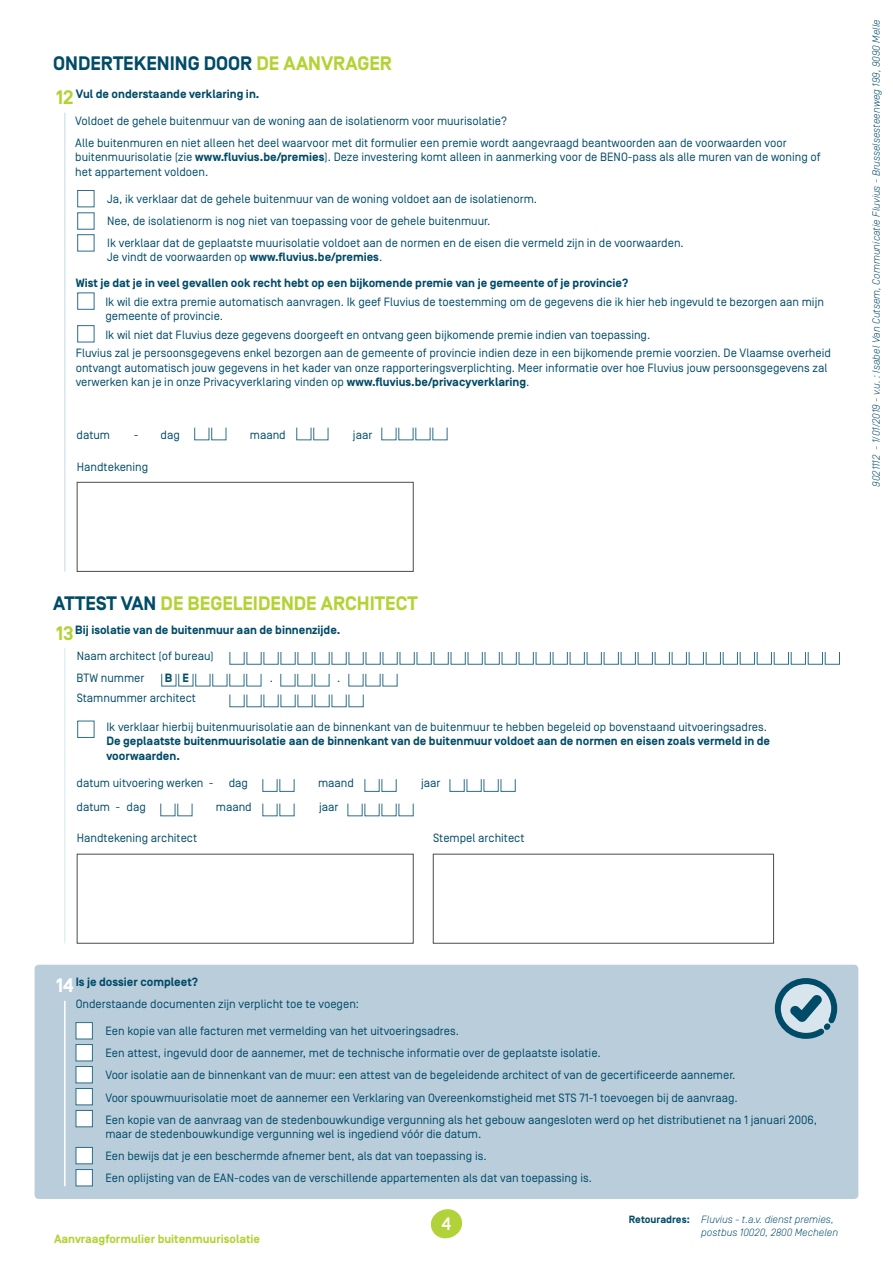
<style>
.page{position:relative;width:893px;height:1263px;background:#fff}
.page>*{position:absolute;margin:0;border:0;box-sizing:border-box;transform-origin:0 0}
.t1{font:700 19.5px "Simplon Norm";color:#b3d234}
.t2{font:700 19.5px "Simplon Norm";color:#004b68}
.t3{font:700 19.5px "Simplon Norm";color:#fff}
.t4{font:500 18px "Simplon Norm";color:#fff}
.t5{font:12px/22px "Simplon Norm";color:#004b68}
.t6{font:700 12px/14.4px "Simplon Norm";color:#004b68}
.t7{font:700 12px "Simplon Norm";color:#b3d234}
.t8{font:italic 300 10.5px/12.6px "Simplon Norm";color:#004b68}
.s1{color:#b3d234}
.s2{font-weight:700}
.s3{color:#004b68}
.s4{font-weight:700;font-style:normal}
</style>
<div class="page">
<svg style="left:431px;top:1209px;width:31px;height:29px"></svg>
<hr style="left:64px;top:113px;width:2px;height:459px;background:#d9e5ec">
<div style="left:230px;top:694px;width:14px;height:13px;background:#fff;border:1px solid #2d6e8a"></div>
<div style="left:247px;top:694px;width:14px;height:13px;background:#fff;border:1px solid #2d6e8a"></div>
<div style="left:264px;top:694px;width:14px;height:13px;background:#fff;border:1px solid #2d6e8a"></div>
<div style="left:281px;top:694px;width:14px;height:13px;background:#fff;border:1px solid #2d6e8a"></div>
<div style="left:298px;top:694px;width:14px;height:13px;background:#fff;border:1px solid #2d6e8a"></div>
<div style="left:315px;top:694px;width:14px;height:13px;background:#fff;border:1px solid #2d6e8a"></div>
<div style="left:332px;top:694px;width:14px;height:13px;background:#fff;border:1px solid #2d6e8a"></div>
<div style="left:349px;top:694px;width:14px;height:13px;background:#fff;border:1px solid #2d6e8a"></div>
<div style="left:77px;top:721px;width:17px;height:17px;background:#fff;border:1px solid #2d6e8a"></div>
<div style="left:263px;top:779px;width:14px;height:13px;border:1px solid #2d6e8a"></div>
<div style="left:280px;top:779px;width:14px;height:13px;border:1px solid #2d6e8a"></div>
<div style="left:365px;top:779px;width:14px;height:13px;border:1px solid #2d6e8a"></div>
<div style="left:382px;top:779px;width:14px;height:13px;border:1px solid #2d6e8a"></div>
<div style="left:484px;top:779px;width:14px;height:13px;border:1px solid #2d6e8a"></div>
<div style="left:501px;top:779px;width:14px;height:13px;border:1px solid #2d6e8a"></div>
<div style="left:450px;top:779px;width:14px;height:13px;border:1px solid #2d6e8a"></div>
<div style="left:467px;top:779px;width:14px;height:13px;border:1px solid #2d6e8a"></div>
<hr style="left:64px;top:648px;width:2px;height:295px;background:#e4eff0">
<div style="left:35px;top:965px;width:823px;height:234px;background:#bacddb;border-radius:4px"></div>
<hr style="left:64px;top:1001px;width:2px;height:185px;background:#fff">
<div style="left:75px;top:1022px;width:18px;height:17px;background:#fff;border:1px solid #2d6e8a"></div>
<div style="left:75px;top:1044px;width:18px;height:17px;background:#fff;border:1px solid #2d6e8a"></div>
<div style="left:75px;top:1110px;width:18px;height:17px;background:#fff;border:1px solid #2d6e8a"></div>
<div style="left:75px;top:1147px;width:18px;height:17px;background:#fff;border:1px solid #2d6e8a"></div>
<div style="left:75px;top:1169px;width:18px;height:17px;background:#fff;border:1px solid #2d6e8a"></div>
<svg style="left:774px;top:978px;width:64px;height:61px"></svg>
<div style="left:75px;top:1066px;width:18px;height:17px;background:#fff;border:1px solid #2d6e8a"></div>
<div style="left:75px;top:1088px;width:18px;height:17px;background:#fff;border:1px solid #2d6e8a"></div>
<div style="left:77px;top:482px;width:336px;height:90px;background:#fff;border:1px solid #4b4c4d"></div>
<div style="left:77px;top:293px;width:17px;height:17px;background:#fff;border:1px solid #2d6e8a"></div>
<div style="left:77px;top:325px;width:17px;height:17px;background:#fff;border:1px solid #2d6e8a"></div>
<div style="left:77px;top:190px;width:17px;height:17px;background:#fff;border:1px solid #2d6e8a"></div>
<div style="left:77px;top:234px;width:17px;height:17px;background:#fff;border:1px solid #2d6e8a"></div>
<h1 class="t2" style="left:53px;top:52px;width:340px">ONDERTEKENING DOOR <span class="s1">DE AANVRAGER</span></h1>
<p class="t6" style="left:76px;top:87px;width:185px">Vul de onderstaande verklaring in.</p>
<h1 class="t1" style="left:56px;top:87px;width:19px">12</h1>
<p class="t5" style="left:75px;top:110px;width:713px">Voldoet de gehele buitenmuur van de woning aan de isolatienorm voor muurisolatie?<br>Alle buitenmuren en niet alleen het deel waarvoor met dit formulier een premie wordt aangevraagd beantwoorden aan de voorwaarden voor</p>
<p class="t5" style="left:75px;top:150px;width:747px;line-height:14.4px">buitenmuurisolatie (zie <span class="s2">www.fluvius.be/premies</span>). Deze investering komt alleen in aanmerking voor de BENO-pass als alle muren van de woning of het appartement voldoen.</p>
<p class="t5" style="left:107px;top:188px;width:432px">Ja, ik verklaar dat de gehele buitenmuur van de woning voldoet aan de isolatienorm.<br>Nee, de isolatienorm is nog niet van toepassing voor de gehele buitenmuur.</p>
<p class="t5" style="left:107px;top:236px;width:578px;line-height:14.4px">Ik verklaar dat de geplaatste muurisolatie voldoet aan de normen en de eisen die vermeld zijn in de voorwaarden.<br>Je vindt de voorwaarden op <span class="s2">www.fluvius.be/premies</span>.</p>
<p class="t6" style="left:76px;top:276px;width:554px">Wist je dat je in veel gevallen ook recht hebt op een bijkomende premie van je gemeente of je provincie?</p>
<p class="t5" style="left:105px;top:294px;width:720px;line-height:14.4px">Ik wil die extra premie automatisch aanvragen. Ik geef Fluvius de toestemming om de gegevens die ik hier heb ingevuld te bezorgen aan mijn gemeente of provincie.</p>
<p class="t5" style="left:76px;top:325px;width:757px;line-height:18.6px;text-indent:30px">Ik wil niet dat Fluvius deze gegevens doorgeeft en ontvang geen bijkomende premie indien van toepassing.<br>Fluvius zal je persoonsgegevens enkel bezorgen aan de gemeente of provincie indien deze in een bijkomende premie voorzien. De Vlaamse overheid</p>
<p class="t5" style="left:76px;top:361px;width:753px;line-height:14.4px">ontvangt automatisch jouw gegevens in het kader van onze rapporteringsverplichting. Meer informatie over hoe Fluvius jouw persoonsgegevens zal verwerken kan je in onze Privacyverklaring vinden op <span class="s2">www.fluvius.be/privacyverklaring</span>.</p>
<p class="t5" style="left:77px;top:424px;width:35px">datum</p>
<p class="t5" style="left:134px;top:424px;width:47px">- dag</p>
<p class="t5" style="left:250px;top:424px;width:37px">maand</p>
<p class="t5" style="left:353px;top:424px;width:21px">jaar</p>
<p class="t5" style="left:77px;top:456px;width:73px">Handtekening</p>
<p class="t8" style="left:870px;top:450px;width:432px;rotate:-90deg">- 1/01/2019 - v.u. : Isabel Van Cutsem, Communicatie Fluvius - Brusselsesteenweg 199, 9090 Melle</p>
<p class="t8" style="left:870px;top:487px;width:34px;rotate:-90deg">9021112</p>
<h1 class="t1" style="left:53px;top:592px;width:366px"><span class="s3">ATTEST VAN</span> DE BEGELEIDENDE ARCHITECT</h1>
<p class="t6" style="left:75px;top:623px;width:267px">Bij isolatie van de buitenmuur aan de binnenzijde.</p>
<p class="t5" style="left:77px;top:645px;width:139px">Naam architect (of bureau)<br>BTW nummer</p>
<h1 class="t1" style="left:56px;top:622px;width:19px">13</h1>
<p class="t6" style="left:165px;top:671px;width:26px">B E</p>
<p class="t5" style="left:270px;top:667px;width:5px">.</p>
<p class="t5" style="left:337px;top:667px;width:5px">.</p>
<p class="t5" style="left:77px;top:687px;width:121px">Stamnummer architect</p>
<p class="t5" style="left:106px;top:716px;width:662px">Ik verklaar hierbij buitenmuurisolatie aan de binnenkant van de buitenmuur te hebben begeleid op bovenstaand uitvoeringsadres.</p>
<p class="t6" style="left:106px;top:734px;width:665px">De geplaatste buitenmuurisolatie aan de binnenkant van de buitenmuur voldoet aan de normen en eisen zoals vermeld in de voorwaarden.</p>
<p class="t5" style="left:77px;top:772px;width:173px">datum uitvoering werken - dag</p>
<p class="t5" style="left:318px;top:772px;width:37px">maand</p>
<p class="t5" style="left:421px;top:772px;width:21px">jaar</p>
<p class="t5" style="left:77px;top:796px;width:71px">datum - dag</p>
<p class="t5" style="left:216px;top:796px;width:37px">maand</p>
<p class="t5" style="left:319px;top:796px;width:21px">jaar</p>
<p class="t5" style="left:77px;top:827px;width:122px">Handtekening architect</p>
<p class="t5" style="left:433px;top:827px;width:93px">Stempel architect</p>
<p class="t6" style="left:76px;top:975px;width:124px">Is je dossier compleet?</p>
<p class="t5" style="left:76px;top:993px;width:285px">Onderstaande documenten zijn verplicht toe te voegen:</p>
<h1 class="t3" style="left:56px;top:975px;width:19px">14</h1>
<p class="t5" style="left:105px;top:1020px;width:713px">Een kopie van alle facturen met vermelding van het uitvoeringsadres.<br>Een attest, ingevuld door de aannemer, met de technische informatie over de geplaatste isolatie.<br>Voor isolatie aan de binnenkant van de muur: een attest van de begeleidende architect of van de gecertificeerde aannemer.<br>Voor spouwmuurisolatie moet de aannemer een Verklaring van Overeenkomstigheid met STS 71-1 toevoegen bij de aanvraag.<br>Een kopie van de aanvraag van de stedenbouwkundige vergunning als het gebouw aangesloten werd op het distributienet na 1 januari 2006,</p>
<p class="t5" style="left:105px;top:1123px;width:488px">maar de stedenbouwkundige vergunning wel is ingediend vóór die datum.<br>Een bewijs dat je een beschermde afnemer bent, als dat van toepassing is.<br>Een oplijsting van de EAN-codes van de verschillende appartementen als dat van toepassing is.</p>
<p class="t7" style="left:54px;top:1232px;width:208px">Aanvraagformulier buitenmuurisolatie</p>
<h2 class="t4" style="left:442px;top:1214px;width:11px">4</h2>
<p class="t8" style="left:701px;top:1213px;width:139px;text-indent:-72px"><span class="s4">Retouradres:</span> Fluvius - t.a.v. dienst premies, postbus 10020, 2800 Mechelen</p>
</div>
